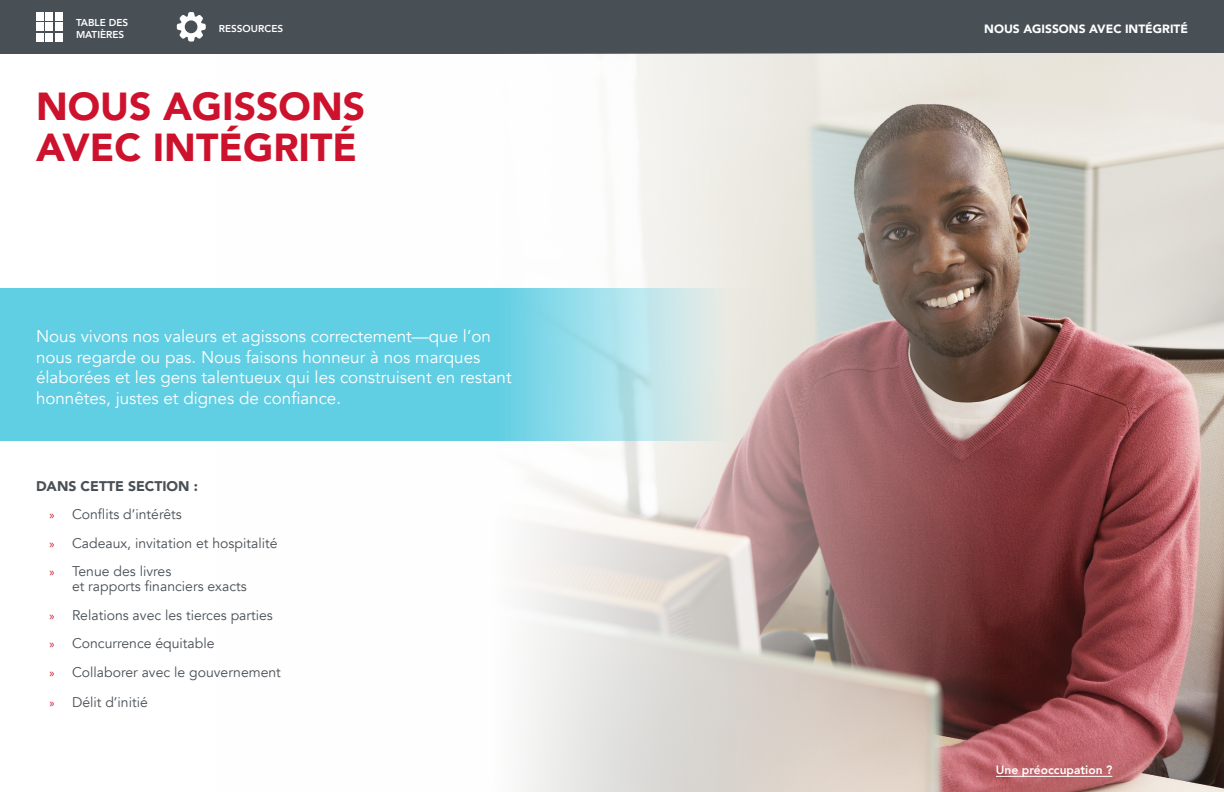
<style>
.page{position:relative;width:1224px;height:792px;background:#fff}
.page>*{position:absolute;margin:0;border:0;box-sizing:border-box;transform-origin:0 0}
.t1{font:900 39px/41px "Avenir";color:#cd122d}
.t2{font:17px/20.4px "Avenir";color:#fff}
.t3{font:14px/28.4px "Avenir";color:#484f55}
.t4{font:900 12px "Avenir";color:#fff}
.t5{font:800 12px "Avenir";color:#fff}
.t6{font:800 10px/12px "Avenir";color:#fff}
.s1{font-weight:900}
.s2{font-family:"Myriad Pro";font-size:12px;color:#cd122d}
</style>
<div class="page">
<div style="left:0;top:0;width:1224px;height:54px;background:#484f55"></div>
<div style="left:36px;top:12px;width:8px;height:8px;background:#fff"></div>
<div style="left:36px;top:23px;width:8px;height:8px;background:#fff"></div>
<div style="left:36px;top:33px;width:8px;height:8px;background:#fff"></div>
<div style="left:46px;top:12px;width:7px;height:9px;background:#fff"></div>
<div style="left:46px;top:23px;width:7px;height:8px;background:#fff"></div>
<div style="left:46px;top:33px;width:7px;height:9px;background:#fff"></div>
<div style="left:55px;top:12px;width:8px;height:8px;background:#fff"></div>
<div style="left:55px;top:23px;width:8px;height:8px;background:#fff"></div>
<div style="left:55px;top:33px;width:8px;height:8px;background:#fff"></div>
<svg style="left:177px;top:12px;width:29px;height:30px"></svg>
<img style="left:521px;top:54px;width:703px;height:738px">
<svg style="left:0;top:288px;width:765px;height:153px;background:#7cd4e4"></svg>
<hr style="left:996px;top:776px;width:116px;height:1px;background:#fff">
<p class="t6" style="left:76px;top:16px;width:54px">TABLE DES<br>MATIÈRES</p>
<p class="t6" style="left:219px;top:22px;width:66px">RESSOURCES</p>
<p class="t4" style="left:984px;top:19px;width:205px">NOUS AGISSONS AVEC INTÉGRITÉ</p>
<p class="t4" style="left:1060px;top:19px;width:130px">INSÉRER UN TITRE ICI</p>
<h1 class="t1" style="left:36px;top:85px;width:331px">NOUS AGISSONS<br>AVEC INTÉGRITÉ</h1>
<p class="t2" style="left:36px;top:327px;width:477px">Nous vivons nos valeurs et agissons correctement—que l’on nous regarde ou pas. Nous faisons honneur à nos marques élaborées et les gens talentueux qui les construisent en restant honnêtes, justes et dignes de confiance.</p>
<p class="t3" style="left:50px;top:472px;width:230px;text-indent:-14px"><span class="s1">DANS CETTE SECTION :<br></span><span class="s2">»</span> Conflits d’intérêts<br><span class="s2">»</span> Cadeaux, invitation et hospitalité <span class="s2">»</span> Tenue des livres</p>
<p class="t3" style="left:50px;top:572px;width:233px;text-indent:22px">et rapports financiers exacts<br><span class="s2">»</span> Relations avec les tierces parties <span class="s2">»</span> Concurrence équitable<br><span class="s2">»</span> Collaborer avec le gouvernement</p>
<p class="t3" style="left:50px;top:688px;width:100px"><span class="s2">»</span> Délit d’initié</p>
<p class="t5" style="left:996px;top:761px;width:118px">Une préoccupation ?</p>
</div>
